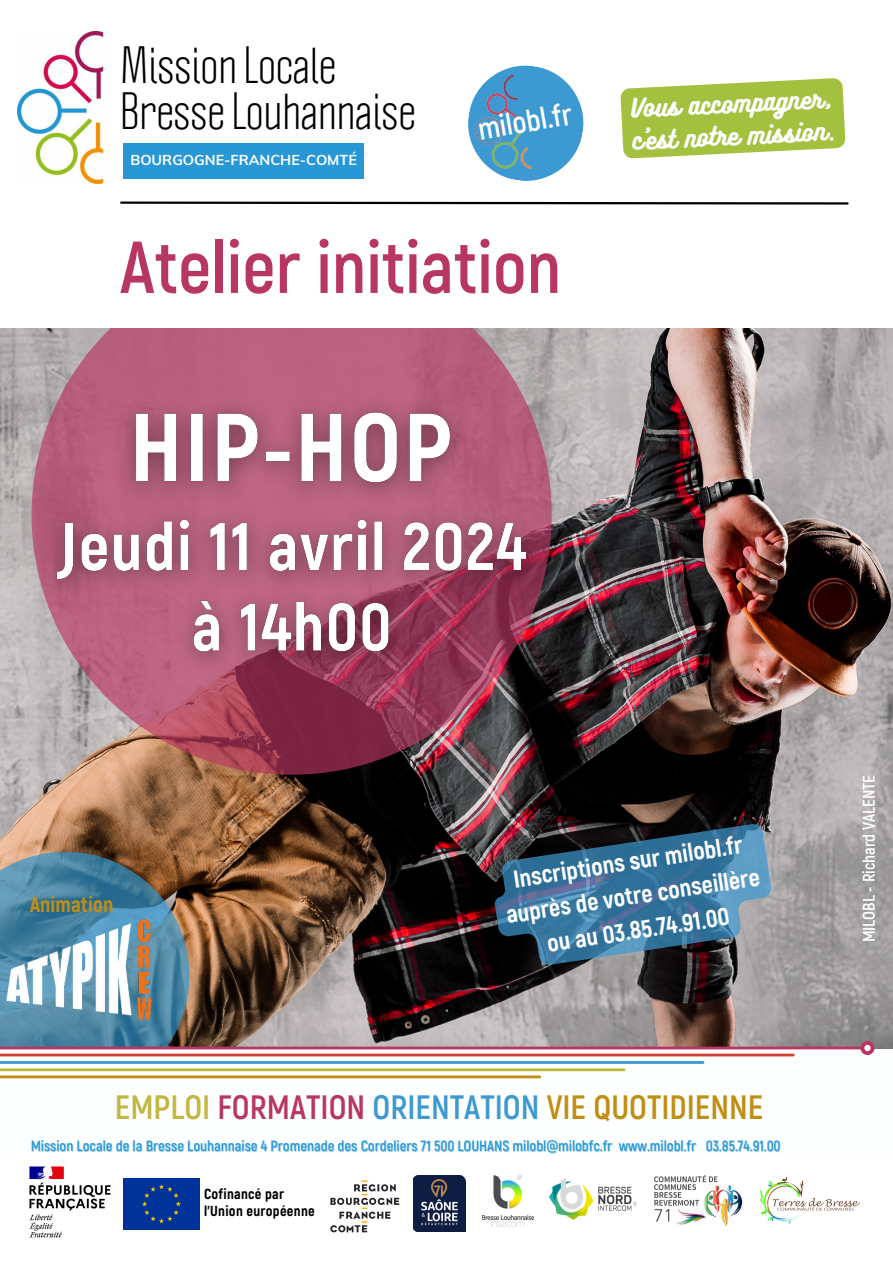
<style>
.page{position:relative;width:893px;height:1263px;background:#fff}
.page>*{position:absolute;margin:0;border:0;box-sizing:border-box;transform-origin:0 0}
.t1{font:700 73.35px "Akrobat";color:#b83662}
.t2{font:46.12px "Politica";color:#000}
.t3{font:700 33.75px "Akrobat";color:#c08e13}
.t4{font:700 30.45px "Akrobat";color:#fdfefe}
.t5{font:800 24.67px/34.4px "Akrobat";color:#fdfefe;text-align:center}
.t6{font:23.25px/32.3px "Bukhari Script";color:#fdfefe}
.t7{font:800 21.75px "Akrobat";color:#c08e13}
.t8{font:700 16.95px "Akrobat";color:#fff}
.t9{font:700 14.85px "Akrobat";color:#2897d5}
.t10{font:800 14.48px/17.4px "Akrobat";letter-spacing:.02em;color:#000}
.t11{font:700 14.4px "Muli";color:#fff}
.s1{color:#c1b743}
.s2{color:#b83662}
.s3{color:#3d99d1}
</style>
<div class="page">
<img style="left:0;top:328px;width:893px;height:721px">
<svg style="left:0;top:852px;width:189px;height:194px;background:#687373"></svg>
<svg style="left:32px;top:255px;width:520px;height:520px;background:#a74e6a"></svg>
<div style="left:0;top:222px;width:893px;height:105px;background:#fff"></div>
<hr style="left:0;top:1068px;width:624px;height:3px;background:#c1b743">
<hr style="left:0;top:1075px;width:540px;height:3px;background:#c08e13">
<hr style="left:0;top:1061px;width:703px;height:3px;background:#3d99d1">
<hr style="left:0;top:1046px;width:862px;height:3px;background:#b83662">
<svg style="left:860px;top:1041px;width:14px;height:14px"></svg>
<hr style="left:0;top:1053px;width:793px;height:3px;background:#d53f36">
<svg style="left:120px;top:201px;width:729px;height:4px"></svg>
<div style="left:124px;top:143px;width:240px;height:35px;background:#2897d5"></div>
<img style="left:18px;top:31px;width:86px;height:153px">
<svg style="left:534px;top:66px;width:50px;height:115px"></svg>
<img style="left:468px;top:65px;width:66px;height:116px">
<img style="left:29px;top:1166px;width:82px;height:72px">
<img style="left:330px;top:1180px;width:70px;height:53px">
<img style="left:413px;top:1175px;width:52px;height:56px">
<img style="left:482px;top:1175px;width:52px;height:52px">
<img style="left:549px;top:1179px;width:88px;height:40px">
<img style="left:654px;top:1176px;width:89px;height:50px">
<img style="left:760px;top:1178px;width:99px;height:47px">
<div style="left:123px;top:1179px;width:76px;height:50px;background:#039"></div>
<img style="left:0;top:882px;width:176px;height:182px">
<img style="left:28px;top:387px;width:527px;height:297px">
<svg style="left:620px;top:78px;width:225px;height:81px;background:#b0ca5b"></svg>
<svg style="left:489px;top:823px;width:288px;height:149px;background:#41647f"></svg>
<h1 class="t2" style="left:120px;top:36px;width:218px">Mission Locale</h1>
<p class="t2" style="left:120px;top:82px;width:297px">Bresse Louhannaise</p>
<h5 class="t11" style="left:130px;top:151px;width:228px">BOURGOGNE-FRANCHE-COMTÉ</h5>
<p class="t4" style="left:475px;top:112px;width:96px;rotate:-10deg">milobl.fr</p>
<p class="t1" style="left:120px;top:224px;width:443px">Atelier initiation</p>
<p class="t6" style="left:629px;top:91px;width:205px;rotate:-3deg">Vous accompagner, c'est notre mission.</p>
<p class="t7" style="left:30px;top:891px;width:85px">Animation</p>
<p class="t5" style="left:498px;top:866px;width:257px;rotate:-9deg">Inscriptions sur milobl.fr auprès de votre conseillère ou au 03.85.74.91.00</p>
<p class="t3" style="left:115px;top:1087px;width:650px"><span class="s1">EMPLOI</span> <span class="s2">FORMATION</span> <span class="s3">ORIENTATION</span> VIE QUOTIDIENNE</p>
<p class="t9" style="left:31px;top:1137px;width:751px">Mission Locale de la Bresse Louhannaise 4 Promenade des Cordeliers 71 500 LOUHANS milobl@milobfc.fr www.milobl.fr 03.85.74.91.00</p>
<p class="t10" style="left:204px;top:1186px;width:112px">Cofinancé par l'Union européenne</p>
<h6 class="t8" style="left:858px;top:942px;width:169px;rotate:-90deg">MILOBL - Richard VALENTE</h6>
</div>
